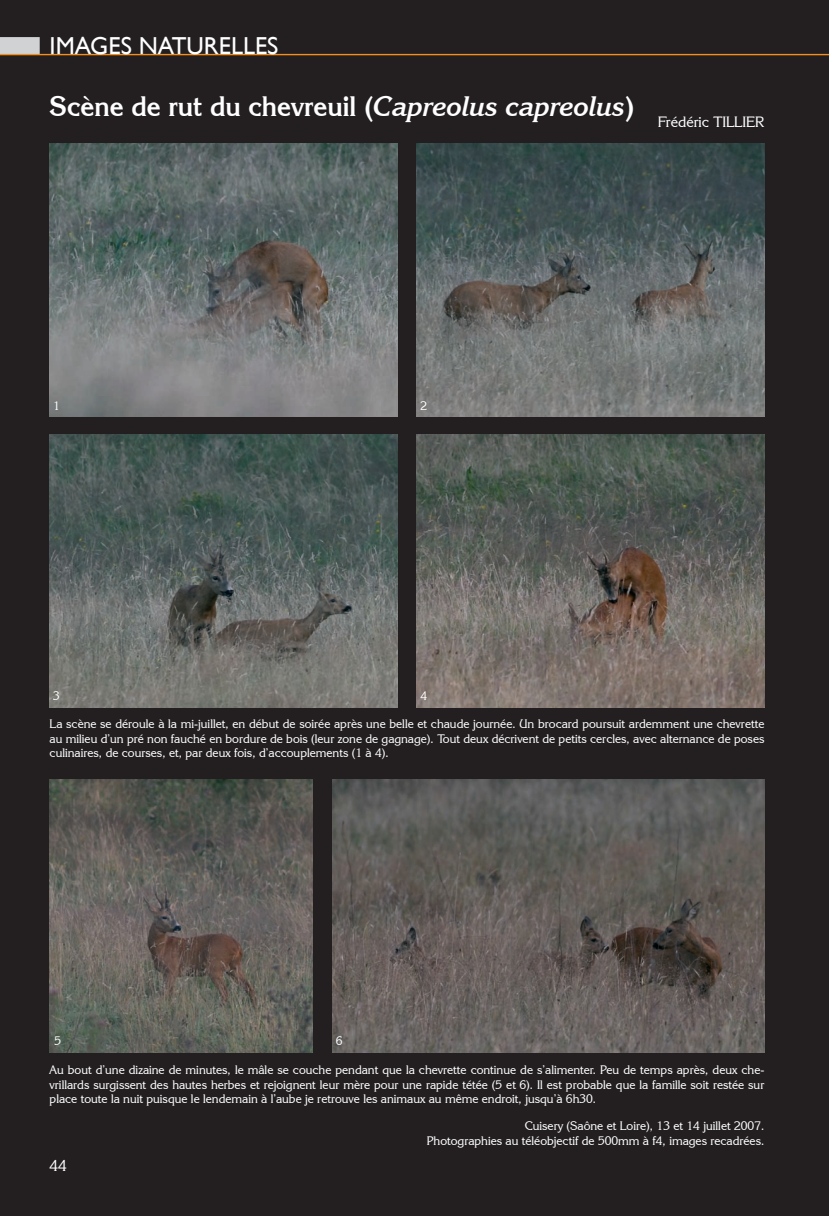
<style>
.page{position:relative;width:829px;height:1216px;background:#fff}
.page>*{position:absolute;margin:0;border:0;box-sizing:border-box;transform-origin:0 0}
.t1{font:700 28px "Korinna IT Cby BT";color:#fff;scale:.95 1}
.t2{font:24.5px "Gill Sans";color:#fff}
.t3{font:15.75px "Korinna IT Cby BT";color:#fff}
.t4{font:12.25px/14.7px "Korinna IT Cby BT";color:#fff;text-align:justify}
.s1{font-style:italic}
</style>
<div class="page">
<div style="left:0;top:0;width:828px;height:1215px;background:#231f20"></div>
<div style="left:0;top:37px;width:40px;height:18px;background:#d1d2d4"></div>
<hr style="left:0;top:54px;width:828px;height:1px;background:#f68e1e">
<img style="left:332px;top:779px;width:432px;height:273px">
<img style="left:50px;top:144px;width:347px;height:273px">
<img style="left:417px;top:144px;width:347px;height:273px">
<img style="left:417px;top:434px;width:347px;height:273px">
<img style="left:50px;top:434px;width:347px;height:273px">
<img style="left:50px;top:779px;width:263px;height:273px">
<h2 class="t2" style="left:50px;top:31px;width:230px">IMAGES NATURELLES</h2>
<h1 class="t1" style="left:50px;top:89px;width:753px">Scène de rut du chevreuil (<span class="s1">Capreolus capreolus</span>) <sub>Frédéric</sub> <sub>TILLIER</sub></h1>
<p class="t4" style="left:53px;top:398px;width:8px">1</p>
<p class="t4" style="left:420px;top:398px;width:8px">2</p>
<p class="t4" style="left:53px;top:688px;width:8px">3</p>
<p class="t4" style="left:420px;top:688px;width:8px">4</p>
<p class="t4" style="left:50px;top:716px;width:716px">La scène se déroule à la mi-juillet, en début de soirée après une belle et chaude journée. Un brocard poursuit ardemment une chevrette au milieu d’un pré non fauché en bordure de bois (leur zone de gagnage). Tout deux décrivent de petits cercles, avec alternance de poses culinaires, de courses, et, par deux fois, d’accouplements (1 à 4).</p>
<p class="t4" style="left:55px;top:1033px;width:8px">5</p>
<p class="t4" style="left:335px;top:1033px;width:8px">6</p>
<p class="t4" style="left:50px;top:1062px;width:716px">Au bout d’une dizaine de minutes, le mâle se couche pendant que la chevrette continue de s’alimenter. Peu de temps après, deux che&shy;vrillards surgissent des hautes herbes et rejoignent leur mère pour une rapide tétée (5 et 6). Il est probable que la famille soit restée sur place toute la nuit puisque le lendemain à l’aube je retrouve les animaux au même endroit, jusqu’à 6h30.</p>
<p class="t4" style="left:426px;top:1118px;width:339px;text-align:right">Cuisery (Saône et Loire), 13 et 14 juillet 2007.<br>Photographies au téléobjectif de 500mm à f4, images recadrées.</p>
<p class="t3" style="left:50px;top:1156px;width:19px">44</p>
</div>
